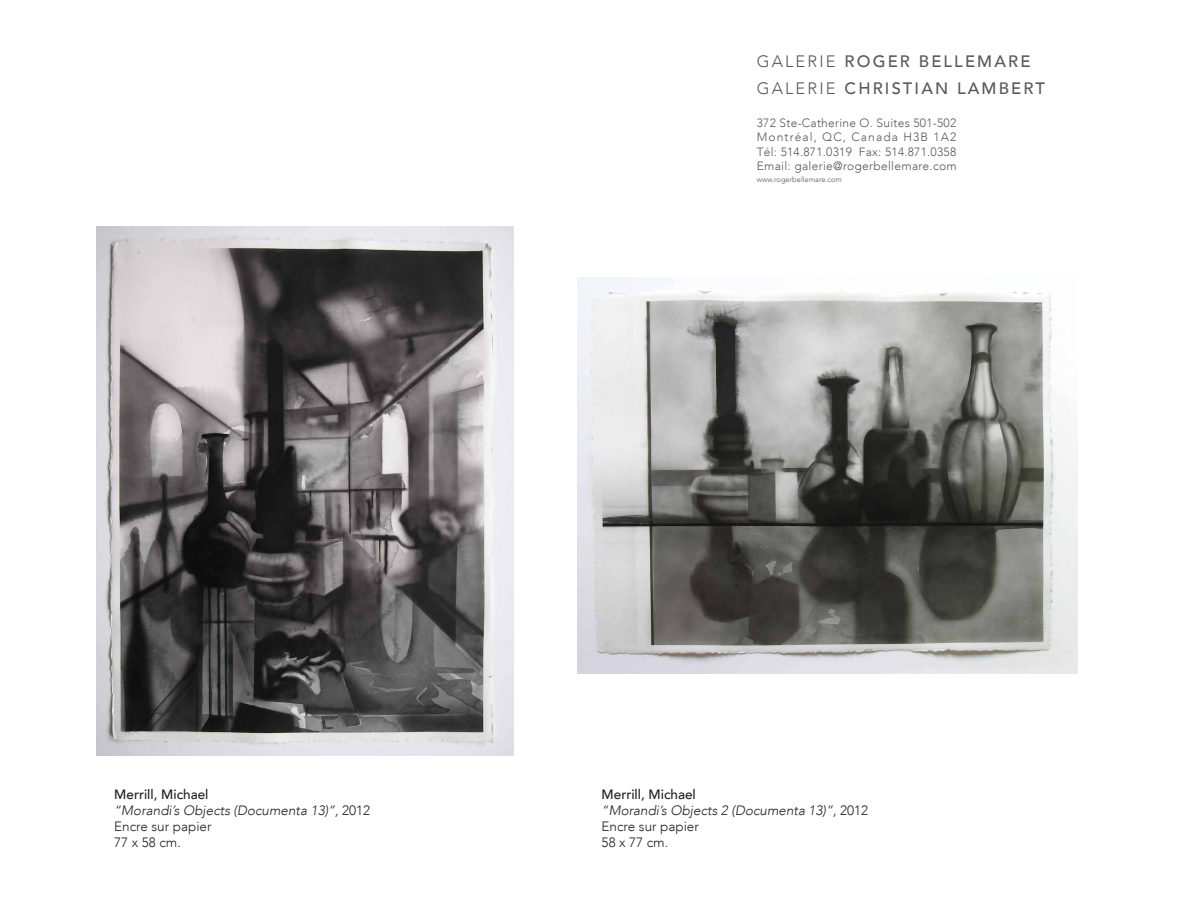
<style>
.page{position:relative;width:1188px;height:918px;background:#fff}
.page>*{position:absolute;margin:0;border:0;box-sizing:border-box;transform-origin:0 0}
.t1{font:500 16.5px/27px "Avenir LT";letter-spacing:.13em;color:#57585a}
.t2{font:italic 300 13.5px "Avenir LT";color:#231f20}
.t3{font:300 13.5px "Avenir LT";color:#231f20}
.t4{font:500 13.5px "Avenir LT";color:#231f20}
.t5{font:300 12px/14.4px "Avenir LT";letter-spacing:.025em;color:#57585a;text-align:justify}
.t6{font:300 7.5px "Avenir LT";color:#57585a}
.s1{font-weight:300}
.s2{font-style:normal}
</style>
<div class="page">
<img style="left:578px;top:278px;width:499px;height:395px">
<img style="left:97px;top:227px;width:417px;height:528px">
<h1 class="t1" style="left:757px;top:48px;width:290px"><span class="s1">GALERIE</span> ROGER BELLEMARE<br><span class="s1">GALERIE</span> CHRISTIAN LAMBERT</h1>
<p class="t5" style="left:757px;top:116px;width:201px">372 Ste-Catherine O. Suites 501-502<br>Montréal, QC, Canada H3B 1A2<br>Tél: 514.871.0319 Fax: 514.871.0358<br>Email: galerie@rogerbellemare.com</p>
<p class="t6" style="left:757px;top:175px;width:87px">www.rogerbellemare.com</p>
<p class="t4" style="left:114px;top:786px;width:96px">Merrill, Michael</p>
<p class="t2" style="left:114px;top:802px;width:258px">“Morandi’s Objects (Documenta 13)”, <span class="s2">2012</span></p>
<p class="t3" style="left:114px;top:818px;width:99px">Encre sur papier</p>
<p class="t3" style="left:114px;top:835px;width:68px">77 x 58 cm.</p>
<p class="t4" style="left:602px;top:786px;width:96px">Merrill, Michael</p>
<p class="t2" style="left:602px;top:802px;width:268px">“Morandi’s Objects 2 (Documenta 13)”, <span class="s2">2012</span></p>
<p class="t3" style="left:602px;top:818px;width:99px">Encre sur papier</p>
<p class="t3" style="left:602px;top:835px;width:68px">58 x 77 cm.</p>
</div>
